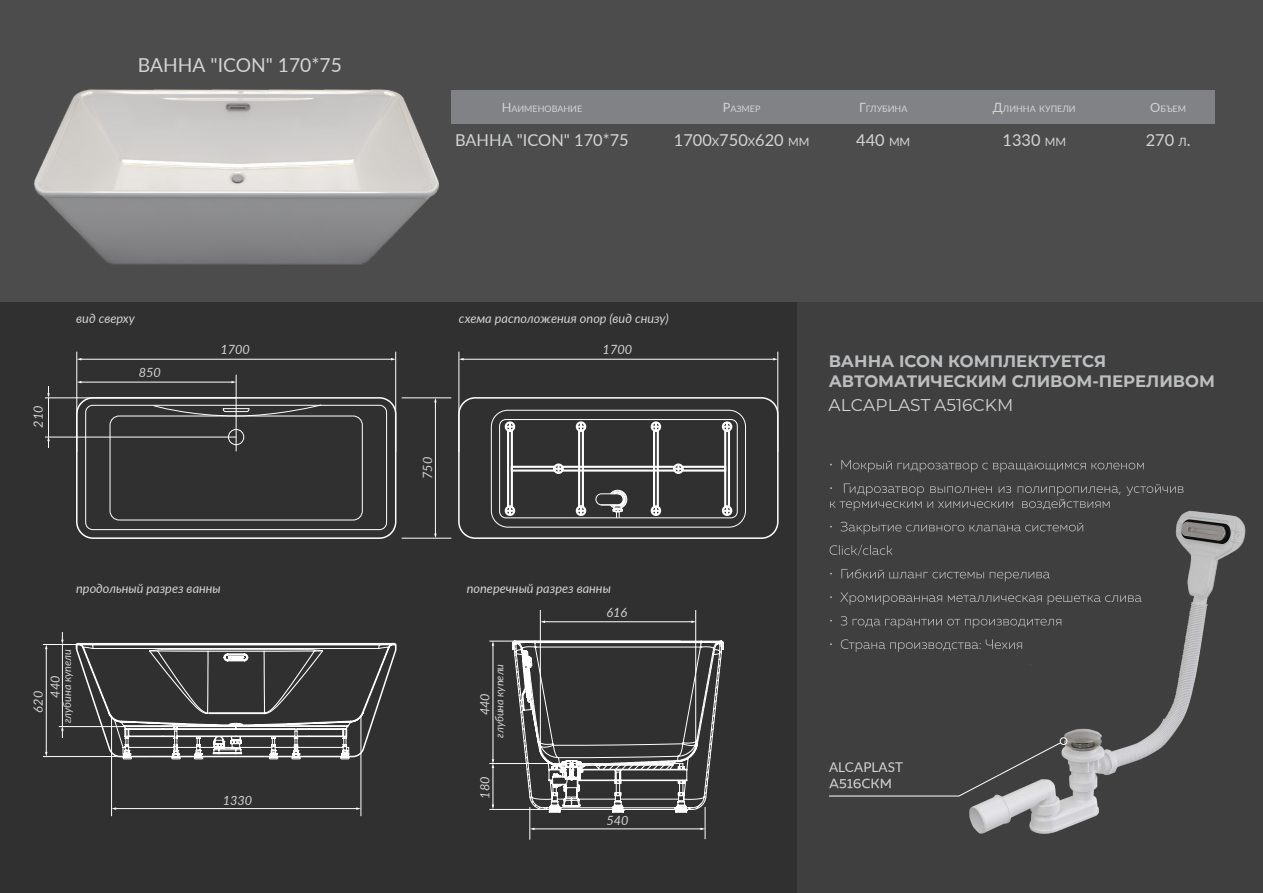
<style>
.page{position:relative;width:1263px;height:893px;background:#fff}
.page>*{position:absolute;margin:0;border:0;box-sizing:border-box;transform-origin:0 0}
.t1{font:19.2px "Lato";color:#d1d3d4}
.t2{font:16.95px "Montserrat";letter-spacing:.005em;color:#d1d3d4}
.t3{font:700 16.5px/19.8px "Montserrat";color:#bcbec0}
.t4{font:16.35px "Lato";color:#d1d3d4}
.t5{font:13.5px "Lato";letter-spacing:.01em;color:#d1d3d4}
.t6{font:italic 12.75px "Lato";color:#d1d3d4}
.t7{font:italic 10.95px "Lato";color:#d1d3d4}
.t8{font:9px "Lato";color:#d1d3d4}
.s1{font-size:12.75px}
.s2{font-size:11.4px}
</style>
<div class="page">
<div style="left:0;top:301px;width:798px;height:592px;background:#303030"></div>
<div style="left:798px;top:301px;width:465px;height:592px;background:#3f3f3f"></div>
<div style="left:0;top:0;width:1263px;height:301px;background:#4c4c4c"></div>
<svg style="left:830px;top:460px;width:314px;height:12px"></svg>
<svg style="left:830px;top:483px;width:353px;height:28px"></svg>
<svg style="left:830px;top:522px;width:116px;height:12px"></svg>
<svg style="left:830px;top:545px;width:63px;height:11px"></svg>
<svg style="left:830px;top:569px;width:116px;height:10px"></svg>
<svg style="left:830px;top:592px;width:113px;height:13px"></svg>
<svg style="left:830px;top:616px;width:112px;height:12px"></svg>
<svg style="left:830px;top:639px;width:116px;height:13px"></svg>
<img style="left:946px;top:490px;width:300px;height:344px">
<svg style="left:829px;top:737px;width:238px;height:60px"></svg>
<div style="left:76px;top:397px;width:320px;height:142px;border:2px solid #fff;border-radius:16px"></div>
<div style="left:85px;top:405px;width:302px;height:125px;border:1px solid #fff;border-radius:7px"></div>
<div style="left:110px;top:416px;width:253px;height:104px;border:1px solid #fff;border-radius:9px"></div>
<div style="left:458px;top:397px;width:320px;height:142px;border:2px solid #fff;border-radius:16px"></div>
<div style="left:491px;top:410px;width:255px;height:117px;border:1px solid #fff;border-radius:17px"></div>
<div style="left:499px;top:419px;width:239px;height:99px;border:1px solid #fff;border-radius:6px"></div>
<div style="left:228px;top:429px;width:16px;height:16px;border:1px solid #fff;border-radius:50%"></div>
<div style="left:505px;top:505px;width:10px;height:11px;border:2px solid #fff;border-radius:50%"></div>
<svg style="left:506px;top:507px;width:8px;height:7px"></svg>
<div style="left:553px;top:463px;width:11px;height:11px;border:2px solid #fff;border-radius:50%"></div>
<svg style="left:555px;top:465px;width:7px;height:7px"></svg>
<div style="left:673px;top:463px;width:11px;height:11px;border:2px solid #fff;border-radius:50%"></div>
<svg style="left:675px;top:465px;width:7px;height:7px"></svg>
<div style="left:505px;top:421px;width:10px;height:11px;border:2px solid #fff;border-radius:50%"></div>
<svg style="left:506px;top:423px;width:8px;height:7px"></svg>
<div style="left:576px;top:505px;width:10px;height:11px;border:2px solid #fff;border-radius:50%"></div>
<svg style="left:577px;top:507px;width:8px;height:7px"></svg>
<div style="left:576px;top:421px;width:10px;height:11px;border:2px solid #fff;border-radius:50%"></div>
<svg style="left:577px;top:423px;width:8px;height:7px"></svg>
<div style="left:651px;top:505px;width:10px;height:11px;border:2px solid #fff;border-radius:50%"></div>
<svg style="left:652px;top:507px;width:8px;height:7px"></svg>
<div style="left:651px;top:421px;width:10px;height:11px;border:2px solid #fff;border-radius:50%"></div>
<svg style="left:652px;top:423px;width:8px;height:7px"></svg>
<div style="left:722px;top:505px;width:10px;height:11px;border:2px solid #fff;border-radius:50%"></div>
<svg style="left:723px;top:507px;width:8px;height:7px"></svg>
<div style="left:722px;top:421px;width:10px;height:11px;border:2px solid #fff;border-radius:50%"></div>
<svg style="left:723px;top:423px;width:8px;height:7px"></svg>
<div style="left:578px;top:430px;width:6px;height:78px;border:2px solid #fff"></div>
<div style="left:653px;top:430px;width:6px;height:78px;border:2px solid #fff"></div>
<div style="left:724px;top:430px;width:6px;height:78px;border:2px solid #fff"></div>
<div style="left:507px;top:430px;width:6px;height:78px;border:2px solid #fff"></div>
<div style="left:511px;top:466px;width:44px;height:6px;border:2px solid #fff"></div>
<div style="left:681px;top:466px;width:45px;height:6px;border:2px solid #fff"></div>
<div style="left:561px;top:466px;width:114px;height:6px;border:2px solid #fff"></div>
<div style="left:595px;top:493px;width:29px;height:12px;border:1px solid #fff;border-radius:6px"></div>
<svg style="left:153px;top:404px;width:169px;height:13px"></svg>
<svg style="left:601px;top:490px;width:26px;height:28px"></svg>
<hr style="left:402px;top:398px;width:49px;height:1px;background:#fff">
<hr style="left:402px;top:538px;width:49px;height:1px;background:#fff">
<hr style="left:435px;top:402px;width:1px;height:132px;background:#fff">
<hr style="left:43px;top:644px;width:101px;height:1px;background:#fff">
<hr style="left:43px;top:756px;width:106px;height:1px;background:#fff">
<hr style="left:46px;top:648px;width:1px;height:105px;background:#fff">
<hr style="left:77px;top:352px;width:1px;height:100px;background:#fff">
<hr style="left:395px;top:352px;width:1px;height:100px;background:#fff">
<hr style="left:236px;top:375px;width:1px;height:76px;background:#fff">
<hr style="left:45px;top:437px;width:191px;height:1px;background:#fff">
<hr style="left:45px;top:398px;width:191px;height:1px;background:#fff">
<hr style="left:81px;top:359px;width:311px;height:1px;background:#fff">
<hr style="left:111px;top:715px;width:1px;height:101px;background:#fff">
<hr style="left:361px;top:715px;width:1px;height:101px;background:#fff">
<hr style="left:115px;top:808px;width:242px;height:1px;background:#fff">
<svg style="left:356px;top:807px;width:5px;height:3px"></svg>
<hr style="left:695px;top:610px;width:1px;height:136px;background:#fff">
<hr style="left:540px;top:610px;width:1px;height:139px;background:#fff">
<hr style="left:544px;top:621px;width:148px;height:1px;background:#fff">
<svg style="left:691px;top:620px;width:5px;height:3px"></svg>
<svg style="left:540px;top:620px;width:5px;height:3px"></svg>
<hr style="left:705px;top:807px;width:1px;height:32px;background:#fff">
<hr style="left:530px;top:807px;width:1px;height:33px;background:#fff">
<hr style="left:534px;top:829px;width:167px;height:1px;background:#fff">
<hr style="left:81px;top:382px;width:151px;height:1px;background:#fff">
<svg style="left:47px;top:386px;width:3px;height:12px"></svg>
<hr style="left:48px;top:398px;width:1px;height:39px;background:#fff">
<svg style="left:47px;top:436px;width:3px;height:12px"></svg>
<hr style="left:59px;top:726px;width:191px;height:1px;background:#fff">
<svg style="left:61px;top:632px;width:3px;height:12px"></svg>
<hr style="left:62px;top:644px;width:1px;height:83px;background:#fff">
<svg style="left:61px;top:726px;width:3px;height:12px"></svg>
<hr style="left:489px;top:763px;width:191px;height:1px;background:#fff">
<hr style="left:489px;top:809px;width:191px;height:1px;background:#fff">
<hr style="left:489px;top:641px;width:191px;height:1px;background:#fff">
<hr style="left:493px;top:767px;width:1px;height:38px;background:#fff">
<hr style="left:493px;top:645px;width:1px;height:115px;background:#fff">
<svg style="left:492px;top:759px;width:2px;height:9px"></svg>
<svg style="left:511px;top:640px;width:213px;height:173px"></svg>
<hr style="left:459px;top:352px;width:1px;height:100px;background:#fff">
<hr style="left:777px;top:352px;width:1px;height:100px;background:#fff">
<hr style="left:463px;top:359px;width:311px;height:1px;background:#fff">
<svg style="left:75px;top:643px;width:322px;height:117px"></svg>
<hr style="left:209px;top:713px;width:57px;height:1px;background:#fff">
<div style="left:451px;top:90px;width:764px;height:34px;background:#808285"></div>
<img style="left:34px;top:89px;width:405px;height:176px">
<h1 class="t1" style="left:138px;top:51px;width:205px">ВАННА "ICON" 170*75</h1>
<p class="t8" style="left:502px;top:102px;width:82px"><span class="s1">Н</span>АИМЕНОВАНИЕ</p>
<p class="t8" style="left:723px;top:102px;width:39px"><span class="s1">Р</span>АЗМЕР</p>
<p class="t8" style="left:859px;top:102px;width:50px"><span class="s1">Г</span>ГЛУБИНА</p>
<p class="t8" style="left:993px;top:102px;width:84px"><span class="s1">Д</span>ЛИННА КУПЕЛИ</p>
<p class="t8" style="left:1150px;top:102px;width:37px"><span class="s1">О</span>БЪЕМ</p>
<p class="t4" style="left:455px;top:128px;width:175px">ВАННА "ICON" 170*75</p>
<p class="t4" style="left:674px;top:128px;width:137px">1700<span class="s2">Х</span>750<span class="s2">Х</span>620 <span class="s2">ММ</span></p>
<p class="t4" style="left:856px;top:128px;width:56px">440 <span class="s2">ММ</span></p>
<p class="t4" style="left:1002px;top:128px;width:65px">1330 <span class="s2">ММ</span></p>
<p class="t4" style="left:1146px;top:128px;width:46px">270 <span class="s2">Л</span>.</p>
<p class="t6" style="left:76px;top:309px;width:60px">вид сверху</p>
<p class="t6" style="left:459px;top:309px;width:211px">схема расположения опор (вид снизу)</p>
<p class="t6" style="left:29px;top:428px;width:24px;rotate:-90deg">210</p>
<p class="t6" style="left:139px;top:363px;width:24px">850</p>
<p class="t6" style="left:220px;top:340px;width:31px">1700</p>
<p class="t6" style="left:418px;top:479px;width:24px;rotate:-90deg">750</p>
<p class="t6" style="left:603px;top:340px;width:31px">1700</p>
<p class="t6" style="left:76px;top:579px;width:146px">продольный разрез ванны</p>
<p class="t6" style="left:467px;top:579px;width:146px">поперечный разрез ванны</p>
<p class="t6" style="left:606px;top:603px;width:22px">616</p>
<p class="t7" style="left:59px;top:723px;width:75px;rotate:-90deg">глубина купели</p>
<p class="t6" style="left:46px;top:698px;width:24px;rotate:-90deg">440</p>
<p class="t6" style="left:29px;top:713px;width:23px;rotate:-90deg">620</p>
<p class="t6" style="left:223px;top:791px;width:31px">1330</p>
<p class="t7" style="left:492px;top:738px;width:75px;rotate:-90deg">глубина купели</p>
<p class="t6" style="left:476px;top:715px;width:24px;rotate:-90deg">440</p>
<p class="t6" style="left:476px;top:799px;width:24px;rotate:-90deg">180</p>
<p class="t6" style="left:606px;top:811px;width:24px">540</p>
<p class="t3" style="left:829px;top:351px;width:388px">ВАННА ICON КОМПЛЕКТУЕТСЯ<br>АВТОМАТИЧЕСКИМ СЛИВОМ-ПЕРЕЛИВОМ</p>
<h2 class="t2" style="left:829px;top:393px;width:186px">ALCAPLAST A516CKM</h2>
<p class="t5" style="left:829px;top:757px;width:76px">ALCAPLAST</p>
</div>
